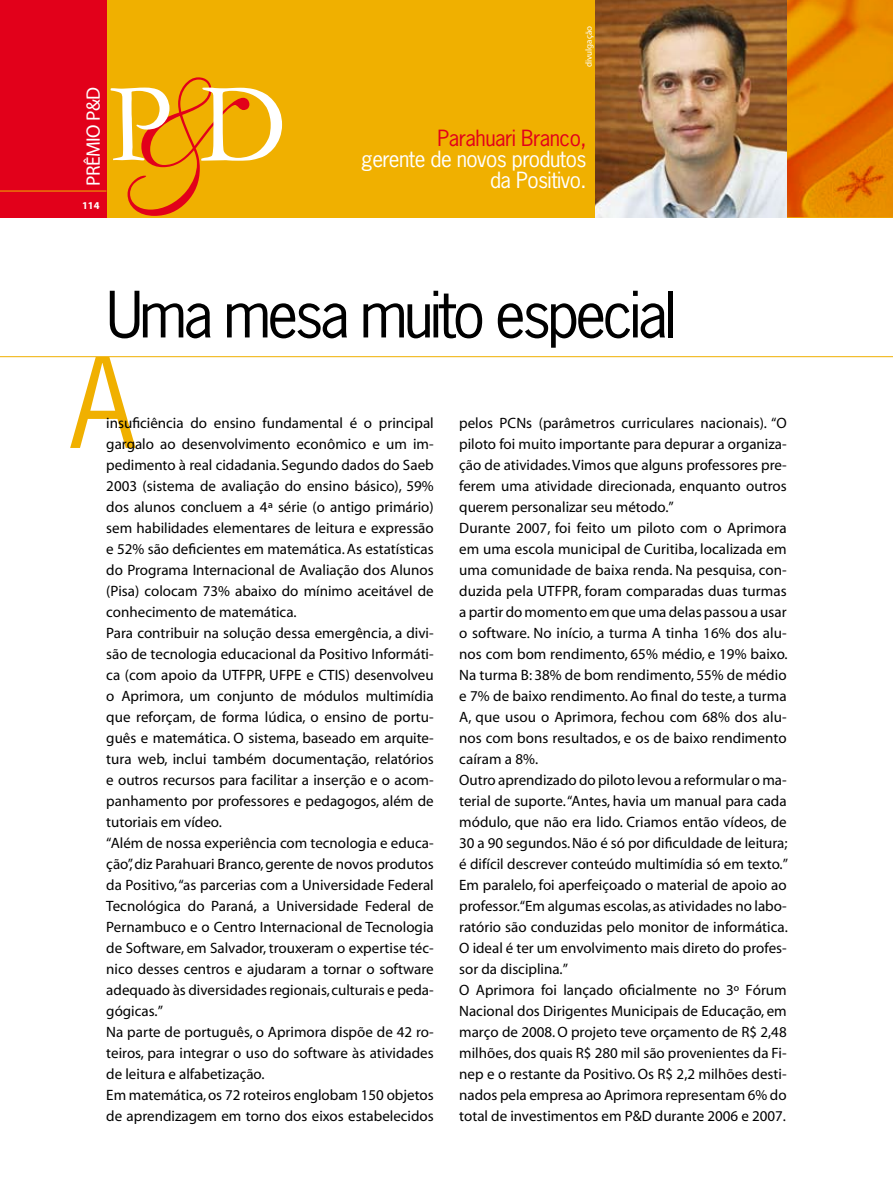
<style>
.page{position:relative;width:893px;height:1191px;background:#fff}
.page>*{position:absolute;margin:0;border:0;box-sizing:border-box;transform-origin:0 0}
.t1{font:117px "News Gothic";color:#f0b000}
.t2{font:60px "News Gothic";letter-spacing:-.06em;color:#000}
.t3{font:21px/21px "News Gothic";letter-spacing:-.025em;color:#fff;text-align:right}
.t4{font:21px "News Gothic";letter-spacing:-.025em;color:#e2001a}
.t5{font:19.5px "Myriad";letter-spacing:-.03em;color:#fff}
.t6{font:15px/21px "Myriad";color:#000}
.t7{font:700 10.5px "Myriad";color:#fff}
.t8{font:9px "Myriad";color:#fff}
</style>
<div class="page">
<div style="left:98px;top:0;width:600px;height:217px;background:#f0b000"></div>
<div style="left:0;top:0;width:106px;height:217px;background:#e2001a"></div>
<hr style="left:0;top:191px;width:106px;height:1px;background:#f0b000">
<svg style="left:111px;top:77px;width:171px;height:139px"></svg>
<hr style="left:0;top:356px;width:893px;height:1px;background:#f0b000">
<img style="left:787px;top:0;width:106px;height:217px">
<img style="left:595px;top:0;width:192px;height:217px">
<h3 class="t5" style="left:83px;top:185px;width:100px;rotate:-90deg">PRÊMIO P&amp;D</h3>
<p class="t7" style="left:82px;top:200px;width:19px">114</p>
<p class="t8" style="left:584px;top:67px;width:43px;rotate:-90deg">divulgação</p>
<h3 class="t4" style="left:438px;top:124px;width:150px">Parahuari Branco,</h3>
<h3 class="t3" style="left:361px;top:148px;width:227px">gerente de novos produtos da Positivo.</h3>
<h2 class="t2" style="left:106px;top:276px;width:571px">Uma mesa muito especial</h2>
<h1 class="t1" style="left:70px;top:328px;width:67px">A</h1>
<p class="t6" style="left:106px;top:413px;width:329px">insuficiência do ensino fundamental é o principal gargalo ao desenvolvimento econômico e um im&shy;pedimento à real cidadania. Segundo dados do Saeb 2003 (sistema de avaliação do ensino básico), 59% dos alunos concluem a 4ª série (o antigo primário) sem habilidades elementares de leitura e expressão e 52% são deficientes em matemática. As estatísticas do Programa Internacional de Avaliação dos Alunos (Pisa) colocam 73% abaixo do mínimo aceitável de conhecimento de matemática.<br>Para contribuir na solução dessa emergência, a divi&shy;são de tecnologia educacional da Positivo Informáti&shy;ca (com apoio da UTFPR, UFPE e CTIS) desenvolveu o Aprimora, um conjunto de módulos multimídia que reforçam, de forma lúdica, o ensino de portu&shy;guês e matemática. O sistema, baseado em arquite&shy;tura web, inclui também documentação, relatórios e outros recursos para facilitar a inserção e o acom&shy;panhamento por professores e pedagogos, além de tutoriais em vídeo.<br>“Além de nossa experiência com tecnologia e educa&shy;ção”, diz Parahuari Branco, gerente de novos produtos da Positivo, “as parcerias com a Universidade Federal Tecnológica do Paraná, a Universidade Federal de Pernambuco e o Centro Internacional de Tecnologia de Software, em Salvador, trouxeram o expertise téc&shy;nico desses centros e ajudaram a tornar o software adequado às diversidades regionais, culturais e peda&shy;gógicas.”<br>Na parte de português, o Aprimora dispõe de 42 ro&shy;teiros, para integrar o uso do software às atividades de leitura e alfabetização.<br>Em matemática, os 72 roteiros englobam 150 objetos de aprendizagem em torno dos eixos estabelecidos</p>
<p class="t6" style="left:459px;top:413px;width:330px">pelos PCNs (parâmetros curriculares nacionais). “O piloto foi muito importante para depurar a organiza&shy;ção de atividades. Vimos que alguns professores pre&shy;ferem uma atividade direcionada, enquanto outros querem personalizar seu método.”<br>Durante 2007, foi feito um piloto com o Aprimora em uma escola municipal de Curitiba, localizada em uma comunidade de baixa renda. Na pesquisa, con&shy;duzida pela UTFPR, foram comparadas duas turmas a partir do momento em que uma delas passou a usar o software. No início, a turma A tinha 16% dos alu&shy;nos com bom rendimento, 65% médio, e 19% baixo.<br>Na turma B: 38% de bom rendimento, 55% de médio e 7% de baixo rendimento. Ao final do teste, a turma A, que usou o Aprimora, fechou com 68% dos alu&shy;nos com bons resultados, e os de baixo rendimento caíram a 8%.<br>Outro aprendizado do piloto levou a reformular o ma&shy;terial de suporte. “Antes, havia um manual para cada módulo, que não era lido. Criamos então vídeos, de 30 a 90 segundos. Não é só por dificuldade de leitura; é difícil descrever conteúdo multimídia só em texto.” Em paralelo, foi aperfeiçoado o material de apoio ao professor.“Em algumas escolas, as atividades no labo&shy;ratório são conduzidas pelo monitor de informática.<br>O ideal é ter um envolvimento mais direto do profes&shy;sor da disciplina.”<br>O Aprimora foi lançado oficialmente no 3º Fórum Nacional dos Dirigentes Municipais de Educação, em março de 2008. O projeto teve orçamento de R$ 2,48 milhões, dos quais R$ 280 mil são provenientes da Fi&shy;nep e o restante da Positivo. Os R$ 2,2 milhões desti&shy;nados pela empresa ao Aprimora representam 6% do total de investimentos em P&amp;D durante 2006 e 2007.</p>
</div>
